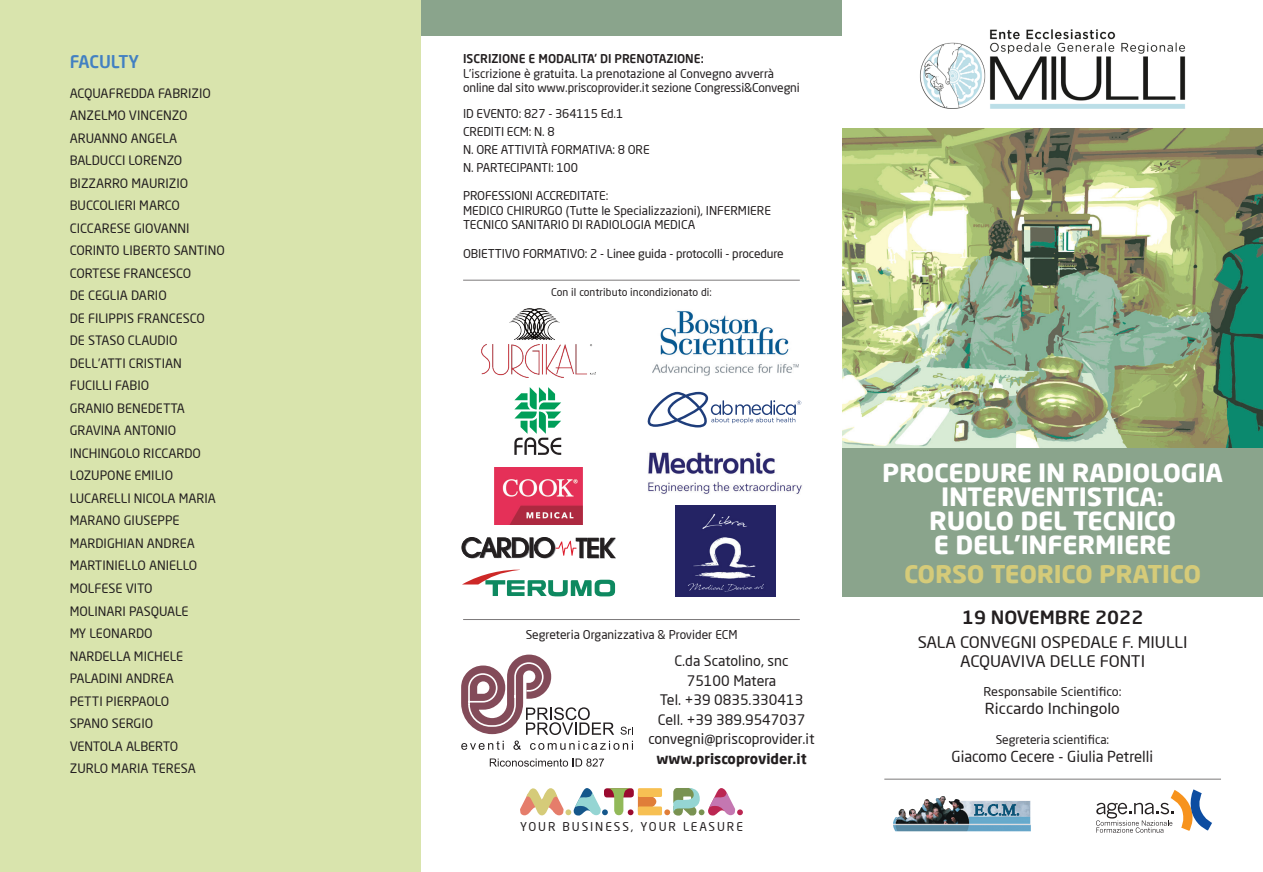
<style>
.page{position:relative;width:1263px;height:872px;background:#fff}
.page>*{position:absolute;margin:0;border:0;box-sizing:border-box;transform-origin:0 0}
.t1{font:700 24.75px/24px "Neo Sans Pro";letter-spacing:-.01em;color:#fff;text-align:center;scale:1.06 1}
.t2{font:700 24px "Neo Sans Pro";letter-spacing:-.01em;color:#d5cb79;scale:1.06 1}
.t3{font:500 18px "Neo Sans Pro";color:#231f20;scale:1.06 1}
.t4{font:500 17.25px "Neo Sans Pro";letter-spacing:-.01em;color:#4280c2}
.t5{font:15.75px/18.9px "Neo Sans Pro";color:#231f20;text-align:center;scale:1.06 1}
.t6{font:15px "Neo Sans Pro";color:#231f20}
.t7{font:15px "Neo Sans Pro";color:#231f20;scale:1.06 1}
.t8{font:14.25px/19.5px "Neo Sans Pro";color:#231f20;text-align:center}
.t9{font:700 14.25px "Neo Sans Pro";color:#231f20}
.t10{font:12.75px/22.5px "Neo Sans Pro";color:#231f20}
.t11{font:12px/14.4px "Neo Sans Pro";letter-spacing:-.01em;color:#231f20}
.t12{font:500 12px "Neo Sans Pro";color:#231f20}
.t13{font:12px "Neo Sans Pro";letter-spacing:-.01em;color:#231f20;scale:1.06 1}
.t14{font:10.5px "Neo Sans Pro";letter-spacing:.01em;color:#231f20}
</style>
<div class="page">
<div style="left:0;top:0;width:421px;height:872px;background:#d9e4ad"></div>
<svg style="left:461px;top:654px;width:172px;height:96px"></svg>
<svg style="left:490px;top:758px;width:114px;height:8px"></svg>
<hr style="left:463px;top:619px;width:337px;height:1px;background:#231f20">
<hr style="left:463px;top:280px;width:337px;height:1px;background:#231f20">
<hr style="left:884px;top:778px;width:337px;height:1px;background:#231f20">
<div style="left:638px;top:806px;width:24px;height:9px;background:#f7c053;border-radius:2px"></div>
<div style="left:638px;top:788px;width:24px;height:9px;background:#f7c053;border-radius:2px"></div>
<svg style="left:520px;top:788px;width:137px;height:27px"></svg>
<svg style="left:664px;top:788px;width:79px;height:28px"></svg>
<svg style="left:1096px;top:789px;width:116px;height:43px"></svg>
<img style="left:893px;top:796px;width:138px;height:35px">
<svg style="left:974px;top:804px;width:45px;height:11px"></svg>
<div style="left:421px;top:0;width:421px;height:35px;background:#8aa48c"></div>
<div style="left:842px;top:447px;width:421px;height:150px;background:#8aa48c"></div>
<img style="left:920px;top:30px;width:266px;height:78px">
<img style="left:842px;top:128px;width:421px;height:319px">
<img style="left:495px;top:467px;width:87px;height:57px">
<img style="left:648px;top:452px;width:154px;height:42px">
<img style="left:481px;top:308px;width:115px;height:70px">
<svg style="left:462px;top:569px;width:153px;height:27px"></svg>
<img style="left:676px;top:506px;width:99px;height:90px">
<img style="left:652px;top:311px;width:146px;height:65px">
<svg style="left:647px;top:392px;width:154px;height:35px"></svg>
<svg style="left:514px;top:387px;width:47px;height:68px"></svg>
<svg style="left:462px;top:537px;width:154px;height:21px"></svg>
<h3 class="t4" style="left:70px;top:50px;width:71px">FACULTY</h3>
<p class="t10" style="left:70px;top:82px;width:157px">ACQUAFREDDA FABRIZIO<br>ANZELMO VINCENZO<br>ARUANNO ANGELA<br>BALDUCCI LORENZO<br>BIZZARRO MAURIZIO<br>BUCCOLIERI MARCO<br>CICCARESE GIOVANNI<br>CORINTO LIBERTO SANTINO<br>CORTESE FRANCESCO<br>DE CEGLIA DARIO<br>DE FILIPPIS FRANCESCO<br>DE STASO CLAUDIO<br>DELL’ATTI CRISTIAN<br>FUCILLI FABIO<br>GRANIO BENEDETTA<br>GRAVINA ANTONIO<br>INCHINGOLO RICCARDO<br>LOZUPONE EMILIO<br>LUCARELLI NICOLA MARIA<br>MARANO GIUSEPPE<br>MARDIGHIAN ANDREA<br>MARTINIELLO ANIELLO<br>MOLFESE VITO<br>MOLINARI PASQUALE<br>MY LEONARDO<br>NARDELLA MICHELE<br>PALADINI ANDREA<br>PETTI PIERPAOLO<br>SPANO SERGIO<br>VENTOLA ALBERTO<br>ZURLO MARIA TERESA</p>
<p class="t12" style="left:463px;top:51px;width:242px">ISCRIZIONE E MODALITA’ DI PRENOTAZIONE:</p>
<p class="t11" style="left:463px;top:66px;width:338px">L’iscrizione è gratuita. La prenotazione al Convegno avverrà online dal sito www.priscoprovider.it sezione Congressi&amp;Convegni</p>
<p class="t11" style="left:463px;top:106px;width:28px">Id Evento</p>
<p class="t11" style="left:519px;top:106px;width:106px">: 827 - 364115 Ed.1</p>
<p class="t11" style="left:463px;top:124px;width:13px">Crediti</p>
<p class="t11" style="left:463px;top:122px;width:188px;line-height:18px;text-indent:44px">ECM: N. 8<br>N. ORE ATTIVITÀ FORMATIVA: 8 ORE<br>N. PARTECIPANTI: 100</p>
<p class="t11" style="left:463px;top:188px;width:309px">PROFESSIONI ACCREDITATE:<br>MEDICO CHIRURGO (Tutte le Specializzazioni), INFERMIERE<br>TECNICO SANITARIO DI RADIOLOGIA MEDICA</p>
<p class="t11" style="left:463px;top:246px;width:322px">OBIETTIVO FORMATIVO: 2 - Linee guida - protocolli - procedure</p>
<p class="t14" style="left:551px;top:286px;width:162px">Con il contributo incondizionato di:</p>
<p class="t11" style="left:526px;top:627px;width:213px">Segreteria Organizzativa &amp; Provider ECM</p>
<p class="t8" style="left:649px;top:651px;width:167px">C.da Scatolino, snc<br>75100 Matera<br>Tel. +39 0835.330413<br>Cell. +39 389.9547037 convegni@priscoprovider.it</p>
<p class="t9" style="left:656px;top:749px;width:152px">www.priscoprovider.it</p>
<p class="t11" style="left:520px;top:819px;width:10px">your</p>
<p class="t11" style="left:563px;top:819px;width:10px">business</p>
<p class="t11" style="left:631px;top:819px;width:20px">, your</p>
<p class="t11" style="left:683px;top:819px;width:10px">leasure</p>
<h1 class="t1" style="left:882px;top:460px;width:323px">PROCEDURE IN RADIOLOGIA<br>INTERVENTISTICA:<br>RUOLO DEL TECNICO<br>E DELL’INFERMIERE</h1>
<h2 class="t2" style="left:904px;top:558px;width:282px">CORSO TEORICO PRATICO</h2>
<h3 class="t3" style="left:962px;top:606px;width:173px">19 NOVEMBRE 2022</h3>
<p class="t5" style="left:918px;top:632px;width:256px">SALA CONVEGNI OSPEDALE F. MIULLI<br>ACQUAVIVA DELLE FONTI</p>
<p class="t13" style="left:983px;top:684px;width:132px">Responsabile Scientifico:</p>
<p class="t7" style="left:985px;top:699px;width:129px">Riccardo Inchingolo</p>
<p class="t11" style="left:996px;top:731px;width:115px">Segreteria scientifica:</p>
<p class="t6" style="left:951px;top:747px;width:203px">Giacomo Cecere - Giulia Petrelli</p>
</div>
